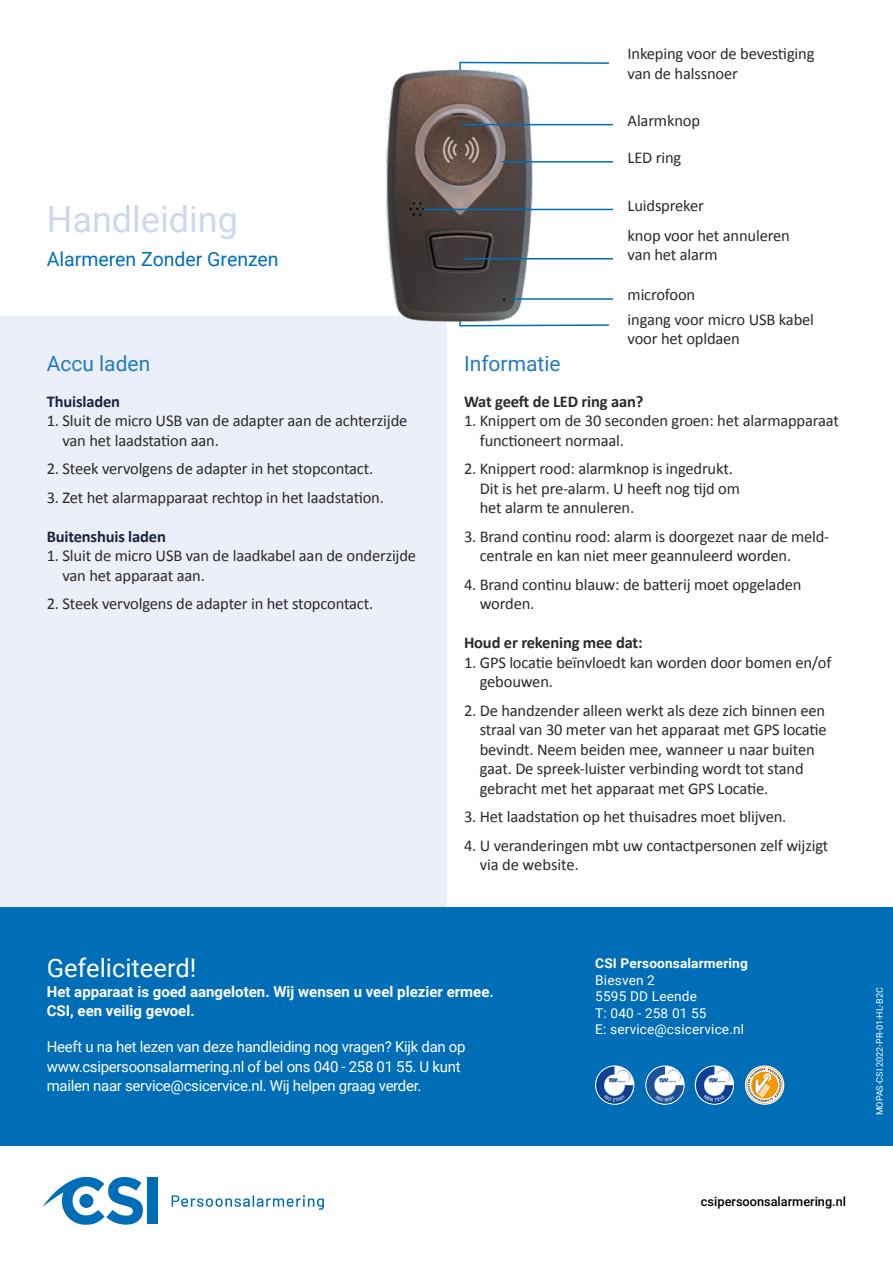
<style>
.page{position:relative;width:893px;height:1263px;background:#fff}
.page>*{position:absolute;margin:0;border:0;box-sizing:border-box;transform-origin:0 0}
.t1{font:36px "Roboto";color:#cdd7ef}
.t2{font:25.5px "Roboto";color:#fff}
.t3{font:21px "Roboto";color:#237abf}
.t4{font:19.5px "Roboto";color:#006eb7}
.t5{font:16.5px/19.5px "Calibri";letter-spacing:-.01em;color:#2c2a27}
.t6{font:700 16.5px "Calibri";letter-spacing:-.01em;color:#2c2a27}
.t7{font:700 16.5px "Calibri";letter-spacing:-.01em;color:#19233e}
.t8{font:15px/19.5px "Roboto";letter-spacing:-.02em;color:#fff}
.t9{font:700 15px/19.5px "Roboto";color:#fff}
.t10{font:13.5px/16.5px "Roboto";letter-spacing:.01em;color:#fff}
.t11{font:700 13.5px "Roboto";letter-spacing:.01em;color:#fff}
.t12{font:500 12.75px "Roboto";color:#000}
.t13{font:9px "Roboto";color:#fff}
</style>
<div class="page">
<svg style="left:459px;top:61px;width:150px;height:7px"></svg>
<svg style="left:459px;top:323px;width:150px;height:4px"></svg>
<div style="left:0;top:316px;width:446px;height:624px;background:#ebeff9"></div>
<div style="left:0;top:908px;width:893px;height:238px;background:#006eb7"></div>
<img style="left:596px;top:1066px;width:38px;height:38px;border-radius:19px">
<div style="left:595px;top:1066px;width:39px;height:38px;border:1px solid #fff;border-radius:50%"></div>
<img style="left:646px;top:1066px;width:38px;height:38px;border-radius:19px">
<div style="left:645px;top:1066px;width:39px;height:38px;border:1px solid #fff;border-radius:50%"></div>
<img style="left:695px;top:1066px;width:38px;height:38px;border-radius:19px">
<div style="left:695px;top:1066px;width:39px;height:38px;border:1px solid #fff;border-radius:50%"></div>
<svg style="left:745px;top:1066px;width:39px;height:38px"></svg>
<div style="left:745px;top:1066px;width:39px;height:38px;border:1px solid #fff;border-radius:50%"></div>
<svg style="left:172px;top:1195px;width:152px;height:15px"></svg>
<div style="left:147px;top:1178px;width:10px;height:46px;background:#006eb7"></div>
<svg style="left:43px;top:1177px;width:100px;height:48px"></svg>
<div style="left:79px;top:1194px;width:14px;height:14px;background:#006eb7;border-radius:50%"></div>
<img style="left:386px;top:68px;width:150px;height:255px">
<hr style="left:463px;top:124px;width:150px;height:1px;background:#006eb7">
<hr style="left:502px;top:161px;width:111px;height:2px;background:#006eb7">
<hr style="left:423px;top:209px;width:190px;height:1px;background:#006eb7">
<hr style="left:463px;top:258px;width:150px;height:1px;background:#006eb7">
<hr style="left:511px;top:298px;width:102px;height:2px;background:#006eb7">
<h1 class="t1" style="left:47px;top:194px;width:193px">Handleiding</h1>
<p class="t4" style="left:47px;top:245px;width:233px">Alarmeren Zonder Grenzen</p>
<p class="t3" style="left:47px;top:349px;width:105px">Accu laden</p>
<p class="t7" style="left:47px;top:391px;width:75px">Thuisladen</p>
<p class="t5" style="left:63px;top:410px;width:346px;text-indent:-16px">1. Sluit de micro USB van de adapter aan de achterzijde van het laadstation aan.</p>
<p class="t5" style="left:47px;top:458px;width:328px">2. Steek vervolgens de adapter in het stopcontact.</p>
<p class="t5" style="left:47px;top:487px;width:339px">3. Zet het alarmapparaat rechtop in het laadstation.</p>
<p class="t7" style="left:47px;top:526px;width:121px">Buitenshuis laden</p>
<p class="t5" style="left:63px;top:545px;width:355px;text-indent:-16px">1. Sluit de micro USB van de laadkabel aan de onderzijde van het apparaat aan.</p>
<p class="t5" style="left:47px;top:593px;width:328px">2. Steek vervolgens de adapter in het stopcontact.</p>
<p class="t5" style="left:628px;top:43px;width:188px">Inkeping voor de bevestiging van de halssnoer</p>
<p class="t5" style="left:628px;top:110px;width:74px">Alarmknop</p>
<p class="t5" style="left:628px;top:147px;width:55px">LED ring</p>
<p class="t5" style="left:628px;top:190px;width:164px;line-height:29.7px">Luidspreker<br>knop voor het annuleren</p>
<p class="t5" style="left:628px;top:244px;width:92px">van het alarm</p>
<p class="t5" style="left:628px;top:282px;width:188px;line-height:24.3px">microfoon<br>ingang voor micro USB kabel</p>
<p class="t5" style="left:628px;top:328px;width:114px">voor het opldaen</p>
<p class="t3" style="left:464px;top:349px;width:98px">Informatie</p>
<p class="t6" style="left:464px;top:391px;width:181px">Wat geeft de LED ring aan?</p>
<p class="t5" style="left:480px;top:410px;width:361px;text-indent:-16px">1. Knippert om de 30 seconden groen: het alarmapparaat functioneert normaal.</p>
<p class="t5" style="left:480px;top:458px;width:262px;text-indent:-16px">2. Knippert rood: alarmknop is ingedrukt.<br>Dit is het pre-alarm. U heeft nog tijd om het alarm te annuleren.</p>
<p class="t5" style="left:480px;top:526px;width:351px;text-indent:-16px">3. Brand continu rood: alarm is doorgezet naar de meld&shy;centrale en kan niet meer geannuleerd worden.</p>
<p class="t5" style="left:480px;top:574px;width:323px;text-indent:-16px">4. Brand continu blauw: de batterij moet opgeladen worden.</p>
<p class="t6" style="left:464px;top:633px;width:180px">Houd er rekening mee dat:</p>
<p class="t5" style="left:480px;top:652px;width:353px;text-indent:-16px">1. GPS locatie beïnvloedt kan worden door bomen en/of gebouwen.</p>
<p class="t5" style="left:480px;top:700px;width:348px;text-indent:-16px">2. De handzender alleen werkt als deze zich binnen een straal van 30 meter van het apparaat met GPS locatie bevindt. Neem beiden mee, wanneer u naar buiten gaat. De spreek-luister verbinding wordt tot stand gebracht met het apparaat met GPS Locatie.</p>
<p class="t5" style="left:464px;top:806px;width:324px">3. Het laadstation op het thuisadres moet blijven.</p>
<p class="t5" style="left:480px;top:835px;width:350px;text-indent:-16px">4. U veranderingen mbt uw contactpersonen zelf wijzigt via de website.</p>
<h2 class="t2" style="left:47px;top:950px;width:151px">Gefeliciteerd!</h2>
<p class="t9" style="left:47px;top:981px;width:449px">Het apparaat is goed aangeloten. Wij wensen u veel plezier ermee.<br>CSI, een veilig gevoel.</p>
<p class="t8" style="left:47px;top:1036px;width:420px">Heeft u na het lezen van deze handleiding nog vragen? Kijk dan op www.csipersoonsalarmering.nl of bel ons 040 - 258 01 55. U kunt mailen naar service@csicervice.nl. Wij helpen graag verder.</p>
<p class="t11" style="left:595px;top:954px;width:154px">CSI Persoonsalarmering</p>
<p class="t10" style="left:595px;top:971px;width:150px">Biesven 2<br>5595 DD Leende<br>T: 040 - 258 01 55<br>E: service@csicervice.nl</p>
<p class="t13" style="left:873px;top:1115px;width:129px;rotate:-90deg">MOPAS-CSI 2022-PR-01-HL-B2C</p>
<p class="t12" style="left:701px;top:1192px;width:147px">csipersoonsalarmering.nl</p>
</div>
